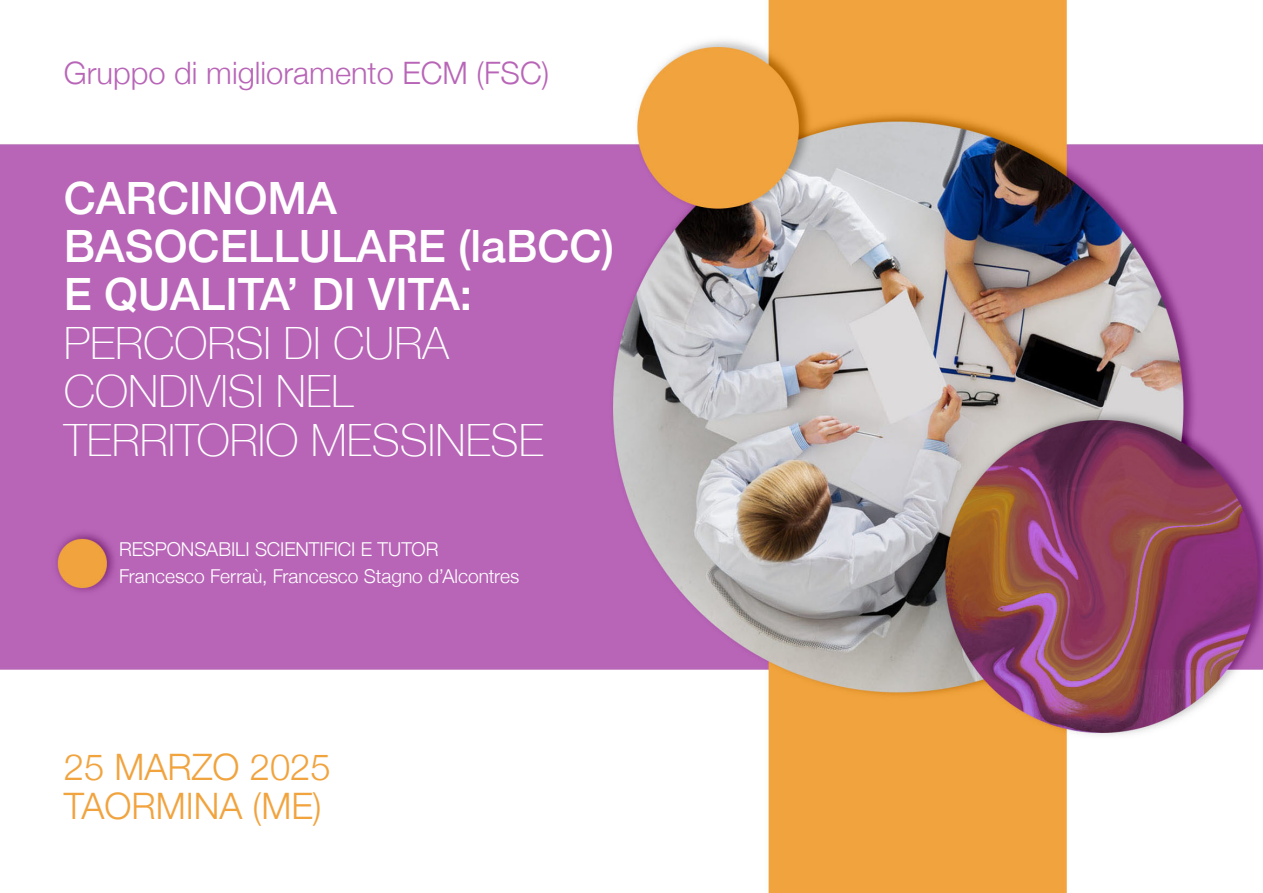
<style>
.page{position:relative;width:1263px;height:893px;background:#fff}
.page>*{position:absolute;margin:0;border:0;box-sizing:border-box;transform-origin:0 0}
.t1{font:500 44.55px "Helvetica Neue";color:#fff}
.t2{font:100 44.55px "Helvetica Neue";color:#fff}
.t3{font:300 36.45px "Helvetica Neue";color:#f1a33e}
.t4{font:300 30.9px "Helvetica Neue";color:#b865b7}
.t5{font:300 19.2px "Helvetica Neue";letter-spacing:-.005em;color:#fff}
</style>
<div class="page">
<img style="left:0;top:0;width:1263px;height:893px">
<p class="t4" style="left:64px;top:48px;width:487px">Gruppo di miglioramento ECM (FSC)</p>
<p class="t1" style="left:64px;top:162px;width:275px">CARCINOMA</p>
<p class="t1" style="left:64px;top:210px;width:552px">BASOCELLULARE (laBCC)</p>
<p class="t1" style="left:64px;top:259px;width:410px">E QUALITA’ DI VITA:</p>
<p class="t2" style="left:64px;top:309px;width:387px">PERCORSI DI CURA</p>
<p class="t2" style="left:64px;top:358px;width:291px">CONDIVISI NEL</p>
<p class="t2" style="left:64px;top:406px;width:481px">TERRITORIO MESSINESE</p>
<p class="t5" style="left:119px;top:534px;width:321px">RESPONSABILI SCIENTIFICI E TUTOR</p>
<p class="t5" style="left:119px;top:560px;width:402px">Francesco Ferraù, Francesco Stagno d’Alcontres</p>
<p class="t3" style="left:64px;top:738px;width:269px">25 MARZO 2025</p>
<p class="t3" style="left:64px;top:777px;width:259px">TAORMINA (ME)</p>
</div>
